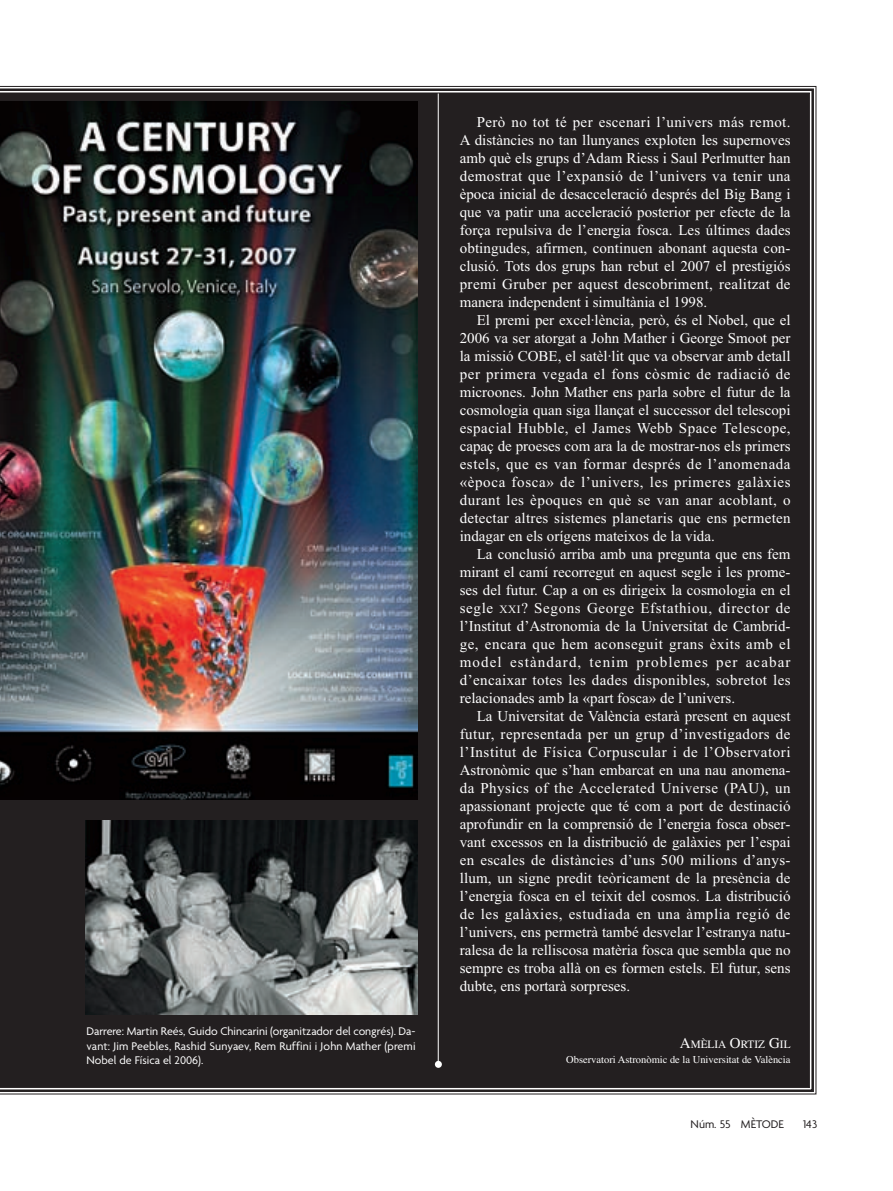
<style>
.page{position:relative;width:893px;height:1191px;background:#fff}
.page>*{position:absolute;margin:0;border:0;box-sizing:border-box;transform-origin:0 0}
.t1{font:15px/18px "Times New Roman";color:#fff;text-align:justify}
.t2{font:12px/14.2px "Agenda";letter-spacing:.01em;color:#fff;text-align:justify}
.t3{font:12px "Agenda";color:#231f20}
.t4{font:11.25px "Times";color:#fff}
.t5{font:10.5px "Times";color:#fff}
.s1{font-size:11.25px}
.s2{font-size:15px}
</style>
<div class="page">
<img style="left:0;top:85px;width:817px;height:1010px">
<p class="t2" style="left:87px;top:1025px;width:331px">Darrere: Martin Reés, Guido Chincarini (organitzador del congrés). Da&shy;vant: Jim Peebles, Rashid Sunyaev, Rem Ruffini i John Mather (premi Nobel de Física el 2006).</p>
<p class="t1" style="left:460px;top:114px;width:332px;text-indent:17px">Però no tot té per escenari l’univers más remot.<br>A distàncies no tan llunyanes exploten les supernoves amb què els grups d’Adam Riess i Saul Perlmutter han demostrat que l’expansió de l’univers va tenir una època inicial de desacceleració després del Big Bang i que va patir una acceleració posterior per efecte de la força repulsiva de l’energia fosca. Les últimes dades obtingudes, afirmen, continuen abonant aquesta con&shy;clusió. Tots dos grups han rebut el 2007 el prestigiós premi Gruber per aquest descobriment, realitzat de manera independent i simultània el 1998.</p>
<p class="t1" style="left:460px;top:312px;width:332px;text-indent:17px">El premi per excel·lència, però, és el Nobel, que el 2006 va ser atorgat a John Mather i George Smoot per la missió COBE, el satèl·lit que va observar amb detall per primera vegada el fons còsmic de radiació de microones. John Mather ens parla sobre el futur de la cosmologia quan siga llançat el successor del telescopi espacial Hubble, el James Webb Space Telescope, capaç de proeses com ara la de mostrar-nos els primers estels, que es van formar després de l’anomenada «època fosca» de l’univers, les primeres galàxies durant les èpoques en què se van anar acoblant, o detectar altres sistemes planetaris que ens permeten indagar en els orígens mateixos de la vida.</p>
<p class="t1" style="left:460px;top:546px;width:332px;text-indent:17px">La conclusió arriba amb una pregunta que ens fem mirant el camí recorregut en aquest segle i les prome&shy;ses del futur. Cap a on es dirigeix la cosmologia en el segle <span class="s1">XXI</span>? Segons George Efstathiou, director de l’Institut d’Astronomia de la Universitat de Cambrid&shy;ge, encara que hem aconseguit grans èxits amb el model estàndard, tenim problemes per acabar d’encaixar totes les dades disponibles, sobretot les relacionades amb la «part fosca» de l’univers.</p>
<p class="t1" style="left:460px;top:708px;width:332px;text-indent:17px">La Universitat de València estarà present en aquest futur, representada per un grup d’investigadors de l’Institut de Física Corpuscular i de l’Observatori Astronòmic que s’han embarcat en una nau anomena&shy;da Physics of the Accelerated Universe (PAU), un apassionant projecte que té com a port de destinació aprofundir en la comprensió de l’energia fosca obser&shy;vant excessos en la distribució de galàxies per l’espai en escales de distàncies d’uns 500 milions d’anys&shy;llum, un signe predit teòricament de la presència de l’energia fosca en el teixit del cosmos. La distribució de les galàxies, estudiada en una àmplia regió de l’univers, ens permetrà també desvelar l’estranya natu&shy;ralesa de la relliscosa matèria fosca que sembla que no sempre es troba allà on es formen estels. El futur, sens dubte, ens portarà sorpreses.</p>
<p class="t4" style="left:680px;top:1039px;width:112px"><span class="s2">A</span>MÈLIA <span class="s2">O</span>RTIZ <span class="s2">G</span>IL</p>
<p class="t5" style="left:566px;top:1055px;width:226px">Observatori Astronòmic de la Universitat de València</p>
<p class="t3" style="left:691px;top:1119px;width:95px">Núm. 55 MÈTODE</p>
<p class="t3" style="left:803px;top:1119px;width:16px">143</p>
</div>
